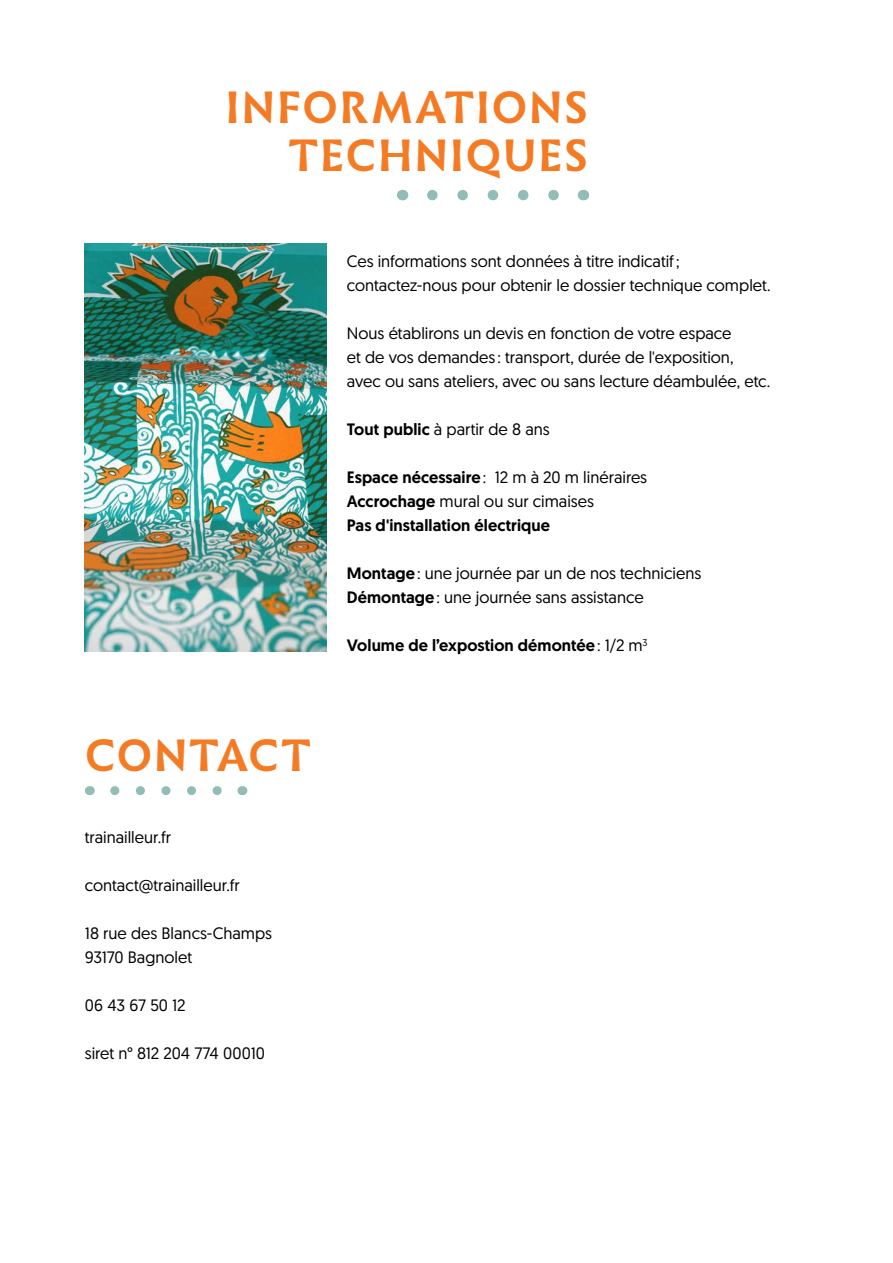
<style>
.page{position:relative;width:893px;height:1263px;background:#fff}
.page>*{position:absolute;margin:0;border:0;box-sizing:border-box;transform-origin:0 0}
.t1{font:700 42px/48px "Infini";letter-spacing:.04em;color:#f47b23;text-align:right}
.t2{font:16.5px/24px "Geomanist";color:#000}
.t3{font:500 16.5px/24px "Geomanist";letter-spacing:.005em;color:#000}
.s1{font-weight:500}
.s2{font-weight:400}
</style>
<div class="page">
<svg style="left:115px;top:786px;width:107px;height:9px"></svg>
<svg style="left:432px;top:190px;width:127px;height:10px"></svg>
<img style="left:85px;top:243px;width:241px;height:408px">
<h1 class="t1" style="left:226px;top:84px;width:364px">INFORMATIONS<br>TECHNIQUES</h1>
<h1 class="t1" style="left:85px;top:732px;width:227px">CONTACT</h1>
<p class="t2" style="left:85px;top:825px;width:88px">trainailleur.fr</p>
<p class="t2" style="left:85px;top:873px;width:156px">contact@trainailleur.fr</p>
<p class="t2" style="left:85px;top:921px;width:189px">18 rue des Blancs-Champs<br>93170 Bagnolet</p>
<p class="t2" style="left:85px;top:993px;width:102px">06 43 67 50 12</p>
<p class="t2" style="left:85px;top:1041px;width:182px">siret n° 812 204 774 00010</p>
<p class="t2" style="left:347px;top:249px;width:425px">Ces informations sont données à titre indicatif; contactez-nous pour obtenir le dossier technique complet.</p>
<p class="t2" style="left:347px;top:321px;width:425px">Nous établirons un devis en fonction de votre espace<br>et de vos demandes : transport, durée de l'exposition, avec ou sans ateliers, avec ou sans lecture déambulée, etc.</p>
<p class="t2" style="left:347px;top:417px;width:204px"><span class="s1">Tout public</span> à partir de 8 ans</p>
<p class="t3" style="left:347px;top:465px;width:302px">Espace nécessaire<span class="s2">: 12 m à 20 m linéraires<br></span>Accrochage <span class="s2">mural ou sur cimaises<br></span>Pas d'installation électrique</p>
<p class="t2" style="left:347px;top:561px;width:356px"><span class="s1">Montage</span>: une journée par un de nos techniciens<br><span class="s1">Démontage</span>: une journée sans assistance</p>
<p class="t3" style="left:347px;top:633px;width:302px">Volume de l’expostion démontée<span class="s2">: 1/2 m</span><sup>3</sup></p>
</div>
